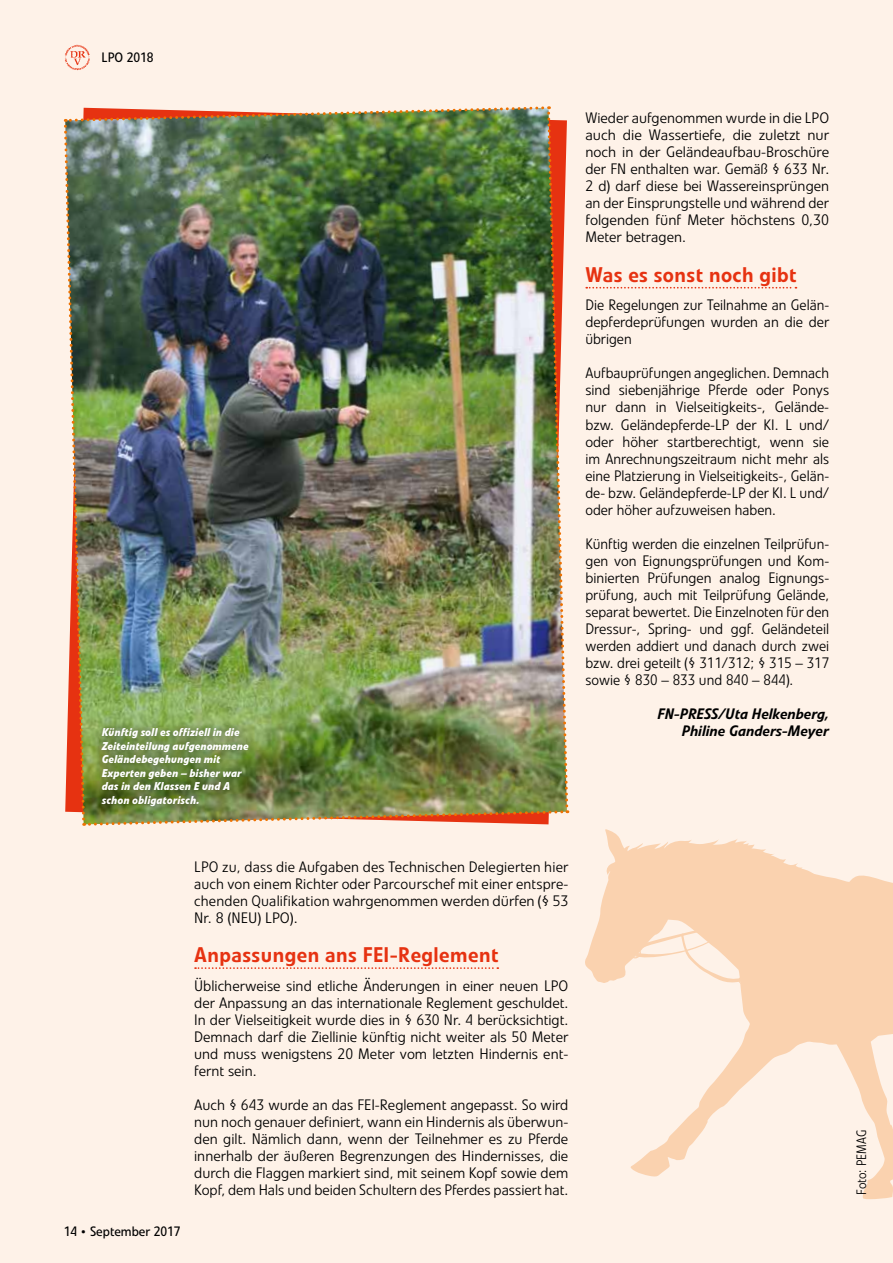
<style>
.page{position:relative;width:893px;height:1263px;background:#fef2e8}
.page>*{position:absolute;margin:0;border:0;box-sizing:border-box;transform-origin:0 0}
.t1{font:500 21px "Linotype Veto";letter-spacing:.02em;color:#e63211}
.t2{font:300 15px/17px "Linotype Veto";color:#000;text-align:justify}
.t3{font:300 15px/17px "Linotype Veto";color:#000;text-align:justify;scale:1.04 1}
.t4{font:italic 500 15px/17px "Linotype Veto";color:#000;text-align:right}
.t5{font:13.5px "Linotype Veto";color:#000}
.t6{font:300 13.5px "Linotype Veto";letter-spacing:.01em;color:#000;scale:.95 1}
.t7{font:italic 700 11.25px/13.5px "Linotype Veto";letter-spacing:.015em;color:#fff;scale:.95 1}
.s1{font-size:12px}
</style>
<div class="page">
<svg style="left:585px;top:829px;width:308px;height:370px"></svg>
<svg style="left:605px;top:838px;width:214px;height:50px"></svg>
<svg style="left:629px;top:930px;width:121px;height:54px"></svg>
<svg style="left:195px;top:967px;width:303px;height:2px"></svg>
<svg style="left:586px;top:287px;width:210px;height:2px"></svg>
<img style="left:63px;top:106px;width:507px;height:720px">
<img style="left:65px;top:44px;width:25px;height:27px">
<div style="left:93px;top:719px;width:165px;height:96px;background:#000;opacity:.75"></div>
<p class="t5" style="left:102px;top:49px;width:54px">LPO 2018</p>
<p class="t7" style="left:102px;top:726px;width:156px">Künftig soll es offiziell in die<br>Zeiteinteilung aufgenommene<br>Geländebegehungen mit<br>Experten geben – bisher war das in den Klassen E und A schon obligatorisch.</p>
<p class="t3" style="left:585px;top:110px;width:236px">Wieder aufgenommen wurde in die LPO auch die Wassertiefe, die zuletzt nur noch in der Geländeaufbau-Broschüre der FN enthalten war. Gemäß § 633 Nr.<br>2 d) darf diese bei Wassereinsprüngen an der Einsprungstelle und während der folgenden fünf Meter höchstens 0,30<br>Meter betragen.</p>
<h1 class="t1" style="left:585px;top:262px;width:213px">Was es sonst noch gibt</h1>
<p class="t2" style="left:585px;top:297px;width:245px">Die Regelungen zur Teilnahme an Gelän&shy;depferdeprüfungen wurden an die der übrigen</p>
<p class="t2" style="left:585px;top:365px;width:245px">Aufbauprüfungen angeglichen. Demnach sind siebenjährige Pferde oder Ponys nur dann in Vielseitigkeits-, Gelände&shy;bzw. Geländepferde-LP der KI. L und/ oder höher startberechtigt, wenn sie im Anrechnungszeitraum nicht mehr als eine Platzierung in Vielseitigkeits-, Gelän&shy;de- bzw. Geländepferde-LP der KI. L und/ oder höher aufzuweisen haben.</p>
<p class="t2" style="left:585px;top:535px;width:245px">Künftig werden die einzelnen Teilprüfun&shy;gen von Eignungsprüfungen und Kom&shy;binierten Prüfungen analog Eignungs&shy;prüfung, auch mit Teilprüfung Gelände, separat bewertet. Die Einzelnoten für den Dressur-, Spring- und ggf. Geländeteil werden addiert und danach durch zwei bzw. drei geteilt (§ 311/312; § 315 – 317 sowie § 830 – 833 und 840 – 844).</p>
<p class="t4" style="left:658px;top:705px;width:173px">FN-PRESS/Uta Helkenberg,<br>Philine Ganders-Meyer</p>
<p class="t5" style="left:64px;top:1224px;width:118px">14 <span class="s1">•</span> September 2017</p>
<p class="t2" style="left:194px;top:858px;width:376px">LPO zu, dass die Aufgaben des Technischen Delegierten hier auch von einem Richter oder Parcourschef mit einer entspre&shy;chenden Qualifikation wahrgenommen werden dürfen (§ 53<br>Nr. 8 (NEU) LPO).</p>
<h1 class="t1" style="left:194px;top:942px;width:306px">Anpassungen ans FEI-Reglement</h1>
<p class="t3" style="left:194px;top:977px;width:361px">Üblicherweise sind etliche Änderungen in einer neuen LPO der Anpassung an das internationale Reglement geschuldet.<br>In der Vielseitigkeit wurde dies in § 630 Nr. 4 berücksichtigt.<br>Demnach darf die Ziellinie künftig nicht weiter als 50 Meter und muss wenigstens 20 Meter vom letzten Hindernis ent&shy;fernt sein.</p>
<p class="t3" style="left:194px;top:1096px;width:361px">Auch § 643 wurde an das FEI-Reglement angepasst. So wird nun noch genauer definiert, wann ein Hindernis als überwun&shy;den gilt. Nämlich dann, wenn der Teilnehmer es zu Pferde innerhalb der äußeren Begrenzungen des Hindernisses, die durch die Flaggen markiert sind, mit seinem Kopf sowie dem Kopf, dem Hals und beiden Schultern des Pferdes passiert hat.</p>
<p class="t6" style="left:853px;top:1195px;width:70px;rotate:-90deg">Foto: PEMAG</p>
</div>
